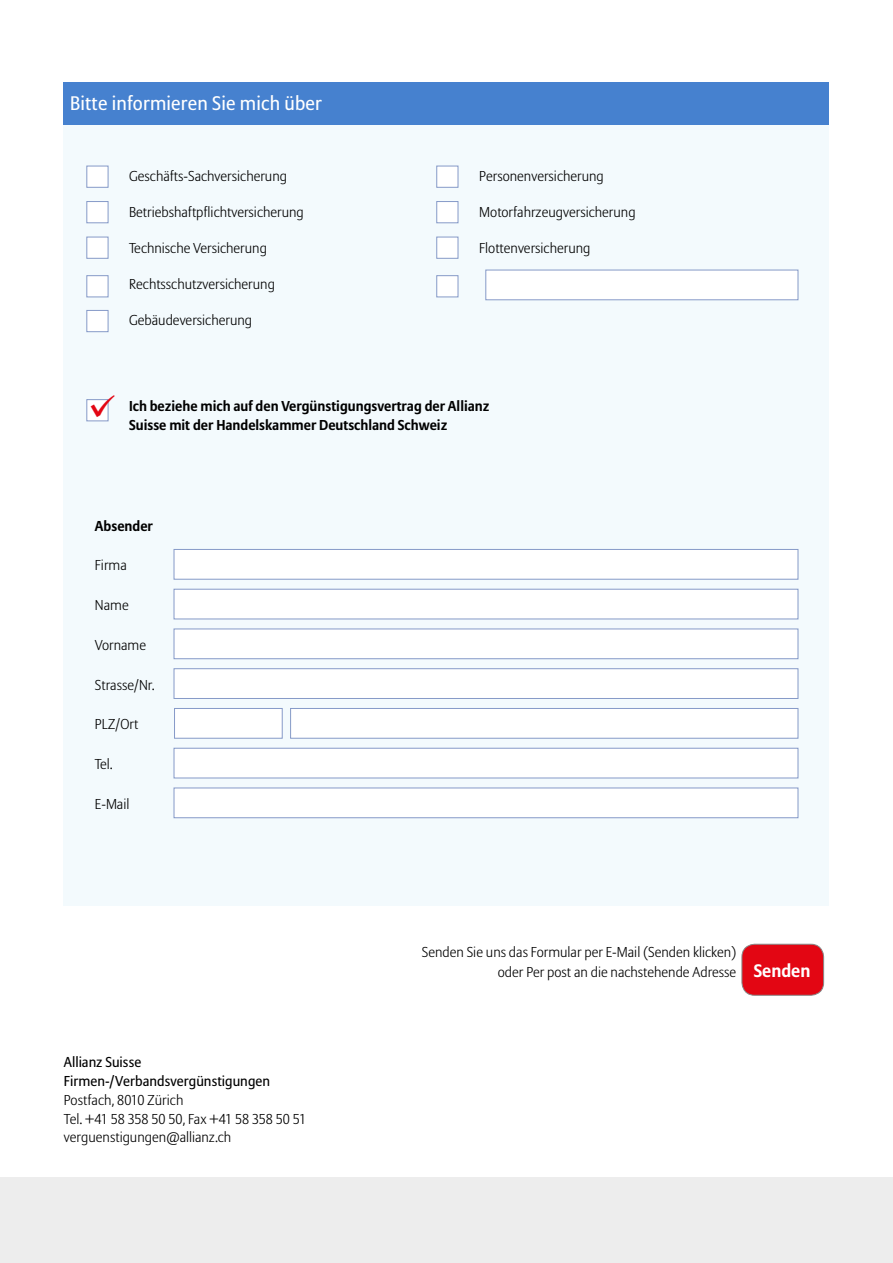
<style>
.page{position:relative;width:893px;height:1263px;background:#fff}
.page>*{position:absolute;margin:0;border:0;box-sizing:border-box;transform-origin:0 0}
.t1{font:700 36px "Allianz Sans";color:#e30613}
.t2{font:19.5px "Allianz Sans";letter-spacing:.01em;color:#fff}
.t3{font:700 18px "Allianz Sans";color:#fff}
.t4{font:300 14.25px/18.8px "Allianz Sans";color:#000}
.t5{font:700 14.25px/20px "Allianz Sans";color:#000}
.t6{font:14.25px/18.8px "Allianz Sans";letter-spacing:.005em;color:#000}
</style>
<div class="page">
<div style="left:0;top:1178px;width:893px;height:85px;background:#ededed"></div>
<div style="left:64px;top:82px;width:765px;height:824px;background:#f3fafd"></div>
<div style="left:64px;top:82px;width:765px;height:43px;background:#4681cf"></div>
<div style="left:174px;top:549px;width:624px;height:31px;background:#fff;border:1px solid #869ac8"></div>
<div style="left:485px;top:270px;width:313px;height:30px;background:#fff;border:1px solid #869ac8"></div>
<div style="left:86px;top:399px;width:22px;height:22px;background:#fff;border:1px solid #869ac8"></div>
<div style="left:86px;top:166px;width:22px;height:22px;background:#fff;border:1px solid #869ac8"></div>
<div style="left:436px;top:166px;width:22px;height:22px;background:#fff;border:1px solid #869ac8"></div>
<div style="left:86px;top:201px;width:22px;height:22px;background:#fff;border:1px solid #869ac8"></div>
<div style="left:436px;top:201px;width:22px;height:22px;background:#fff;border:1px solid #869ac8"></div>
<div style="left:86px;top:237px;width:22px;height:22px;background:#fff;border:1px solid #869ac8"></div>
<div style="left:86px;top:275px;width:22px;height:22px;background:#fff;border:1px solid #869ac8"></div>
<div style="left:86px;top:310px;width:22px;height:22px;background:#fff;border:1px solid #869ac8"></div>
<div style="left:436px;top:237px;width:22px;height:22px;background:#fff;border:1px solid #869ac8"></div>
<div style="left:436px;top:275px;width:22px;height:22px;background:#fff;border:1px solid #869ac8"></div>
<div style="left:174px;top:589px;width:624px;height:30px;background:#fff;border:1px solid #869ac8"></div>
<div style="left:174px;top:629px;width:624px;height:30px;background:#fff;border:1px solid #869ac8"></div>
<div style="left:174px;top:668px;width:624px;height:31px;background:#fff;border:1px solid #869ac8"></div>
<div style="left:174px;top:708px;width:109px;height:31px;background:#fff;border:1px solid #869ac8"></div>
<div style="left:290px;top:708px;width:508px;height:31px;background:#fff;border:1px solid #869ac8"></div>
<div style="left:174px;top:748px;width:624px;height:30px;background:#fff;border:1px solid #869ac8"></div>
<div style="left:174px;top:788px;width:624px;height:30px;background:#fff;border:1px solid #869ac8"></div>
<div style="left:742px;top:944px;width:82px;height:51px;background:#e30613;border-radius:13px"></div>
<div style="left:741px;top:944px;width:83px;height:52px;border:1px solid #878787;border-radius:13px"></div>
<h2 class="t2" style="left:70px;top:92px;width:253px">Bitte informieren Sie mich über</h2>
<p class="t4" style="left:129px;top:167px;width:159px">Geschäfts-Sachversicherung</p>
<p class="t4" style="left:129px;top:203px;width:176px">Betriebshaftpflichtversicherung</p>
<p class="t4" style="left:129px;top:239px;width:139px">Technische Versicherung</p>
<p class="t4" style="left:129px;top:275px;width:147px">Rechtsschutzversicherung</p>
<p class="t4" style="left:129px;top:311px;width:125px">Gebäudeversicherung</p>
<p class="t4" style="left:479px;top:167px;width:126px">Personenversicherung</p>
<p class="t4" style="left:479px;top:203px;width:158px">Motorfahrzeugversicherung</p>
<p class="t4" style="left:479px;top:239px;width:113px">Flottenversicherung</p>
<h1 class="t1" style="left:86px;top:387px;width:27px">✓</h1>
<p class="t5" style="left:129px;top:396px;width:362px">Ich beziehe mich auf den Vergünstigungsvertrag der Allianz<br>Suisse mit der Handelskammer Deutschland Schweiz</p>
<p class="t5" style="left:95px;top:516px;width:59px">Absender</p>
<p class="t4" style="left:95px;top:557px;width:33px">Firma</p>
<p class="t4" style="left:95px;top:596px;width:35px">Name</p>
<p class="t4" style="left:95px;top:636px;width:53px">Vorname</p>
<p class="t4" style="left:95px;top:676px;width:61px">Strasse/Nr.</p>
<p class="t4" style="left:95px;top:716px;width:45px">PLZ/Ort</p>
<p class="t4" style="left:95px;top:755px;width:19px">Tel.</p>
<p class="t4" style="left:95px;top:795px;width:36px">E-Mail</p>
<p class="t6" style="left:64px;top:1053px;width:208px">Allianz Suisse<br>Firmen-/Verbandsvergünstigungen</p>
<p class="t4" style="left:64px;top:1091px;width:244px">Postfach, 8010 Zürich<br>Tel. +41 58 358 50 50, Fax +41 58 358 50 51 verguenstigungen@allianz.ch</p>
<p class="t4" style="left:422px;top:942px;width:316px;line-height:20px;text-align:right">Senden Sie uns das Formular per E-Mail (Senden klicken) oder Per post an die nachstehende Adresse</p>
<p class="t3" style="left:754px;top:959px;width:58px">Senden</p>
</div>
